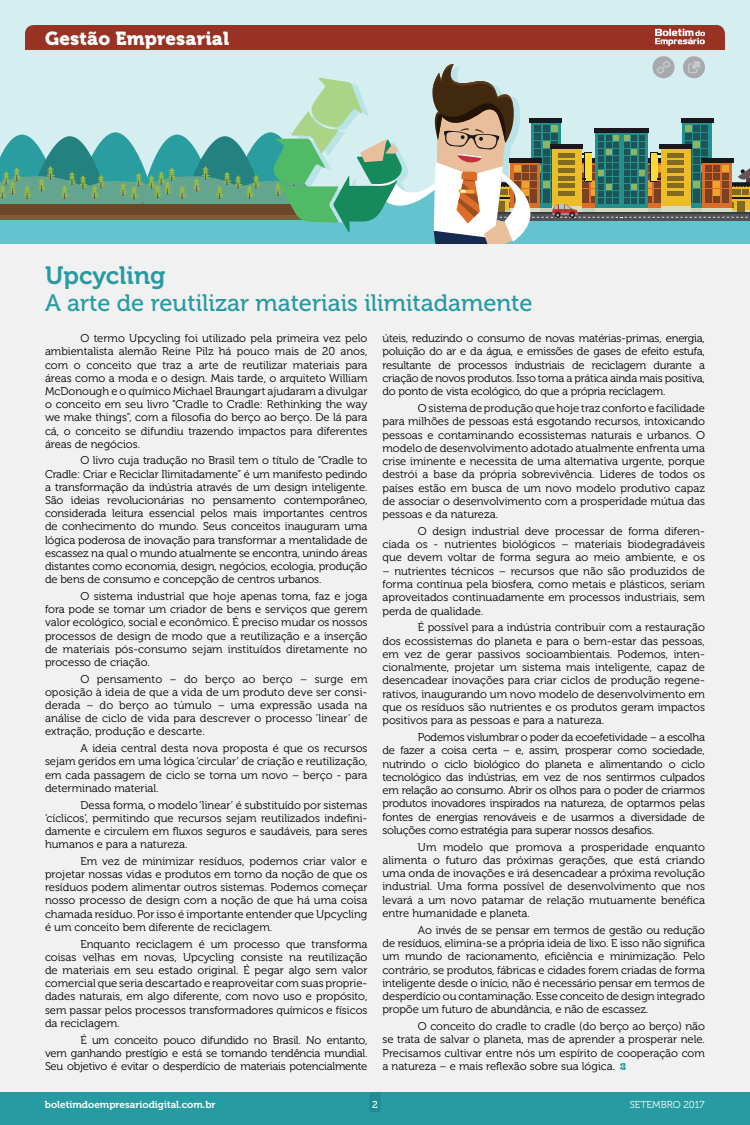
<style>
.page{position:relative;width:750px;height:1125px;background:#f1f1f2}
.page>*{position:absolute;margin:0;border:0;box-sizing:border-box;transform-origin:0 0}
.t1{font:25px "Museo 700";color:#279ba2}
.t2{font:23.75px "Museo 500";color:#279ba2}
.t3{font:18.75px "Museo 900";letter-spacing:.01em;color:#fff}
.t4{font:11.25px/13.2px "Museo 300";color:#000;text-align:justify}
.t5{font:10px "Museo 700";color:#fff}
.t6{font:10px "Museo 300";color:#fff}
.t7{font:10px "Museo 500";color:#fff}
</style>
<div class="page">
<div style="left:0;top:0;width:750px;height:244px;background:#d5eef0"></div>
<div style="left:0;top:1092px;width:750px;height:33px;background:#279ba2"></div>
<svg style="left:370px;top:1093px;width:10px;height:19px"></svg>
<div style="left:25px;top:25px;width:700px;height:25px;background:#993223"></div>
<svg style="left:620px;top:1063px;width:6px;height:7px"></svg>
<svg style="left:683px;top:56px;width:22px;height:22px"></svg>
<div style="left:652px;top:56px;width:23px;height:22px;background:#a7a9ac;border-radius:50%"></div>
<svg style="left:0;top:61px;width:750px;height:183px"></svg>
<h3 class="t3" style="left:45px;top:27px;width:186px">Gestão Empresarial</h3>
<h1 class="t1" style="left:45px;top:262px;width:122px">Upcycling</h1>
<h2 class="t2" style="left:45px;top:290px;width:489px">A arte de reutilizar materiais ilimitadamente</h2>
<p class="t4" style="left:45px;top:332px;width:324px;text-indent:35px">O termo Upcycling foi utilizado pela primeira vez pelo ambientalista alemão Reine Pilz há pouco mais de 20 anos, com o conceito que traz a arte de reutilizar materiais para áreas como a moda e o design. Mais tarde, o arquiteto William McDonough e o químico Michael Braungart ajudaram a divulgar o conceito em seu livro “Cradle to Cradle: Rethinking the way we make things”, com a filosofia do berço ao berço. De lá para cá, o conceito se difundiu trazendo impactos para diferentes áreas de negócios.</p>
<p class="t4" style="left:45px;top:454px;width:324px;text-indent:35px">O livro cuja tradução no Brasil tem o título de “Cradle to Cradle: Criar e Reciclar Ilimitadamente” é um manifesto pedindo a transformação da indústria através de um design inteligente.<br>São ideias revolucionárias no pensamento contemporâneo, considerada leitura essencial pelos mais importantes centros de conhecimento do mundo. Seus conceitos inauguram uma lógica poderosa de inovação para transformar a mentalidade de escassez na qual o mundo atualmente se encontra, unindo áreas distantes como economia, design, negócios, ecologia, produção de bens de consumo e concepção de centros urbanos.</p>
<p class="t4" style="left:45px;top:590px;width:324px;text-indent:35px">O sistema industrial que hoje apenas toma, faz e joga fora pode se tornar um criador de bens e serviços que gerem valor ecológico, social e econômico. É preciso mudar os nossos processos de design de modo que a reutilização e a inserção de materiais pós-consumo sejam instituídos diretamente no processo de criação.</p>
<p class="t4" style="left:45px;top:672px;width:324px;text-indent:35px">O pensamento – do berço ao berço – surge em oposição à ideia de que a vida de um produto deve ser consi&shy;derada – do berço ao túmulo – uma expressão usada na análise de ciclo de vida para descrever o processo ‘linear’ de extração, produção e descarte.</p>
<p class="t4" style="left:45px;top:742px;width:324px;text-indent:35px">A ideia central desta nova proposta é que os recursos sejam geridos em uma lógica ‘circular’ de criação e reutilização, em cada passagem de ciclo se torna um novo – berço - para determinado material.</p>
<p class="t4" style="left:45px;top:798px;width:324px;text-indent:35px">Dessa forma, o modelo ‘linear’ é substituído por sistemas ‘cíclicos’, permitindo que recursos sejam reutilizados indefini&shy;damente e circulem em fluxos seguros e saudáveis, para seres humanos e para a natureza.</p>
<p class="t4" style="left:45px;top:855px;width:324px;text-indent:35px">Em vez de minimizar resíduos, podemos criar valor e projetar nossas vidas e produtos em torno da noção de que os resíduos podem alimentar outros sistemas. Podemos começar nosso processo de design com a noção de que há uma coisa chamada resíduo. Por isso é importante entender que Upcycling é um conceito bem diferente de reciclagem.</p>
<p class="t4" style="left:45px;top:937px;width:324px;text-indent:35px">Enquanto reciclagem é um processo que transforma coisas velhas em novas, Upcycling consiste na reutilização de materiais em seu estado original. É pegar algo sem valor comercial que seria descartado e reaproveitar com suas proprie&shy;dades naturais, em algo diferente, com novo uso e propósito, sem passar pelos processos transformadores químicos e físicos da reciclagem.</p>
<p class="t4" style="left:45px;top:1033px;width:324px;text-indent:35px">É um conceito pouco difundido no Brasil. No entanto, vem ganhando prestígio e está se tornando tendência mundial.<br>Seu objetivo é evitar o desperdício de materiais potencialmente</p>
<p class="t4" style="left:382px;top:332px;width:324px">úteis, reduzindo o consumo de novas matérias-primas, energia, poluição do ar e da água, e emissões de gases de efeito estufa, resultante de processos industriais de reciclagem durante a criação de novos produtos. Isso torna a prática ainda mais positiva, do ponto de vista ecológico, do que a própria reciclagem.</p>
<p class="t4" style="left:382px;top:402px;width:324px;text-indent:35px">O sistema de produção que hoje traz conforto e facilidade para milhões de pessoas está esgotando recursos, intoxicando pessoas e contaminando ecossistemas naturais e urbanos. O modelo de desenvolvimento adotado atualmente enfrenta uma crise iminente e necessita de uma alternativa urgente, porque destrói a base da própria sobrevivência. Lideres de todos os países estão em busca de um novo modelo produtivo capaz de associar o desenvolvimento com a prosperidade mútua das pessoas e da natureza.</p>
<p class="t4" style="left:382px;top:525px;width:324px;text-indent:35px">O design industrial deve processar de forma diferen&shy;ciada os - nutrientes biológicos – materiais biodegradáveis que devem voltar de forma segura ao meio ambiente, e os</p>
<p class="t4" style="left:382px;top:565px;width:324px">– nutrientes técnicos – recursos que não são produzidos de forma contínua pela biosfera, como metais e plásticos, seriam aproveitados continuadamente em processos industriais, sem perda de qualidade.</p>
<p class="t4" style="left:382px;top:621px;width:324px;text-indent:35px">É possível para a indústria contribuir com a restauração dos ecossistemas do planeta e para o bem-estar das pessoas, em vez de gerar passivos socioambientais. Podemos, inten&shy;cionalmente, projetar um sistema mais inteligente, capaz de desencadear inovações para criar ciclos de produção regene&shy;rativos, inaugurando um novo modelo de desenvolvimento em que os resíduos são nutrientes e os produtos geram impactos positivos para as pessoas e para a natureza.</p>
<p class="t4" style="left:382px;top:731px;width:324px;text-indent:35px">Podemos vislumbrar o poder da ecoefetividade – a escolha de fazer a coisa certa – e, assim, prosperar como sociedade, nutrindo o ciclo biológico do planeta e alimentando o ciclo tecnológico das indústrias, em vez de nos sentirmos culpados em relação ao consumo. Abrir os olhos para o poder de criarmos produtos inovadores inspirados na natureza, de optarmos pelas fontes de energias renováveis e de usarmos a diversidade de soluções como estratégia para superar nossos desafios.</p>
<p class="t4" style="left:382px;top:840px;width:324px;text-indent:35px">Um modelo que promova a prosperidade enquanto alimenta o futuro das próximas gerações, que está criando uma onda de inovações e irá desencadear a próxima revolução industrial. Uma forma possível de desenvolvimento que nos levará a um novo patamar de relação mutuamente benéfica entre humanidade e planeta.</p>
<p class="t4" style="left:382px;top:924px;width:324px;text-indent:35px">Ao invés de se pensar em termos de gestão ou redução de resíduos, elimina-se a própria ideia de lixo. E isso não significa um mundo de racionamento, eficiência e minimização. Pelo contrário, se produtos, fábricas e cidades forem criadas de forma inteligente desde o início, não é necessário pensar em termos de desperdício ou contaminação. Esse conceito de design integrado propõe um futuro de abundância, e não de escassez.</p>
<p class="t4" style="left:382px;top:1020px;width:324px;text-indent:35px">O conceito do cradle to cradle (do berço ao berço) não se trata de salvar o planeta, mas de aprender a prosperar nele.<br>Precisamos cultivar entre nós um espírito de cooperação com a natureza – e mais reflexão sobre sua lógica.</p>
<p class="t5" style="left:45px;top:1099px;width:172px">boletimdoempresariodigital.com.br</p>
<p class="t7" style="left:372px;top:1100px;width:7px">2</p>
<p class="t6" style="left:630px;top:1100px;width:76px">SETEMBRO 2017</p>
</div>
